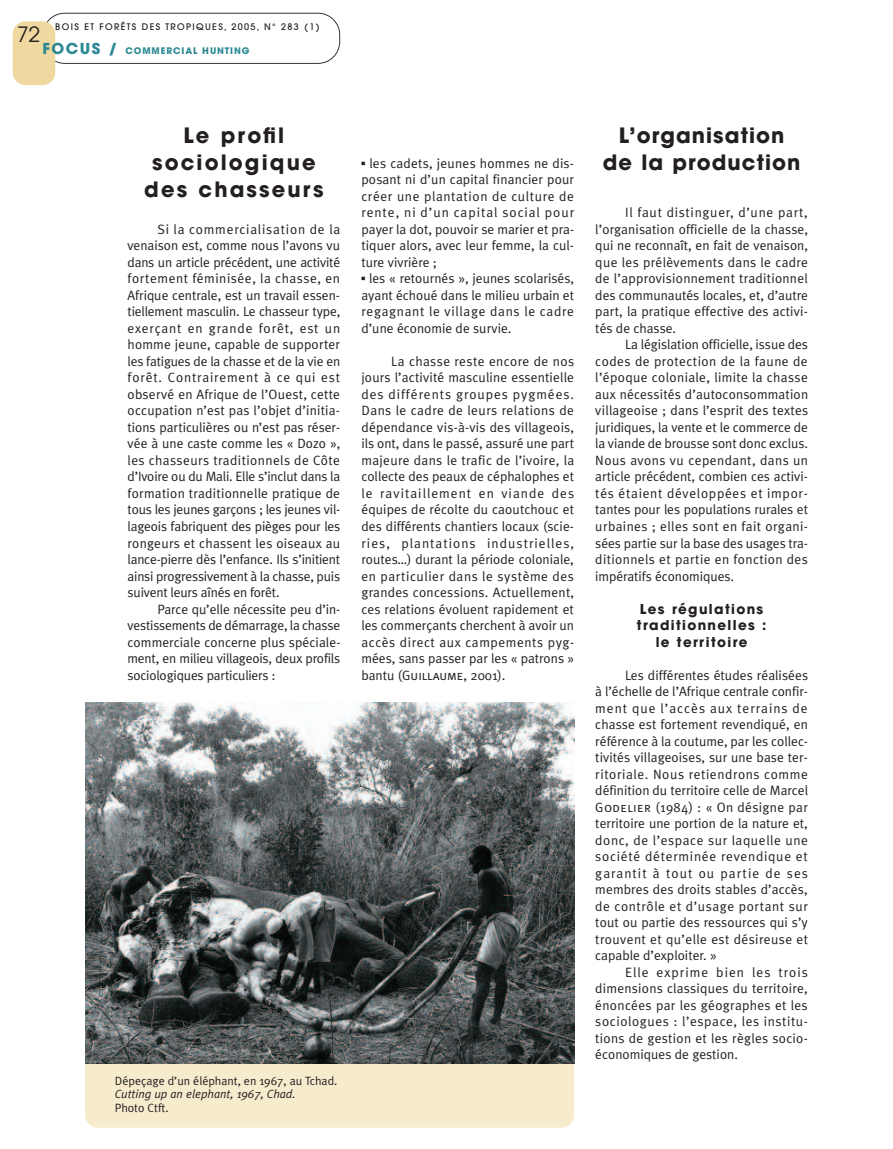
<style>
.page{position:relative;width:893px;height:1149px;background:#fff}
.page>*{position:absolute;margin:0;border:0;box-sizing:border-box;transform-origin:0 0}
.t1{font:700 21px/27px "Avant Garde";letter-spacing:.1em;color:#231f20;text-align:center}
.t2{font:700 21px/27px "Avant Garde";letter-spacing:.05em;color:#231f20;text-align:center}
.t3{font:21px "Avant Garde";color:#231f20}
.t4{font:13.5px/16.5px "Meta Plus Normal";color:#231f20;text-align:justify}
.t5{font:700 13.5px/16.5px "Avant Garde";letter-spacing:.1em;color:#231f20;text-align:center}
.t6{font:12px "Meta Plus Normal";color:#231f20}
.t7{font:italic 12px "Meta Plus Normal";color:#231f20}
.t8{font:500 9px "Avant Garde";letter-spacing:.15em;color:#231f20}
.t9{font:700 9px "Avant Garde";letter-spacing:.1em;color:#2c8993}
.s1{font-size:15px}
.s2{font-family:"Universal Newswith Comm Pi"}
.s3{font-family:"Meta Plus Normal Caps"}
</style>
<div class="page">
<svg style="left:46px;top:13px;width:294px;height:51px"></svg>
<div style="left:13px;top:21px;width:42px;height:64px;background:#f0d9a0;border-radius:13px"></div>
<div style="left:85px;top:715px;width:489px;height:412px;background:#f6ebcd;border-radius:13px"></div>
<img style="left:85px;top:702px;width:489px;height:361px">
<h1 class="t3" style="left:17px;top:26px;width:25px">72</h1>
<p class="t8" style="left:55px;top:23px;width:266px">BOIS ET FORÊTS DES TROPIQUES, 2005, N° 283 (1)</p>
<p class="t9" style="left:43px;top:47px;width:208px"><span class="s1">FOCUS /</span> COMMERCIAL HUNTING</p>
<h1 class="t1" style="left:144px;top:125px;width:181px">Le profil sociologique des chasseurs</h1>
<p class="t4" style="left:128px;top:221px;width:214px;text-indent:30px">Si la commercialisation de la venaison est, comme nous l’avons vu dans un article précédent, une activité fortement féminisée, la chasse, en Afrique centrale, est un travail essen&shy;tiellement masculin. Le chasseur type, exerçant en grande forêt, est un homme jeune, capable de supporter les fatigues de la chasse et de la vie en forêt. Contrairement à ce qui est observé en Afrique de l’Ouest, cette occupation n’est pas l’objet d’initia&shy;tions particulières ou n’est pas réser&shy;vée à une caste comme les « Dozo », les chasseurs traditionnels de Côte d’Ivoire ou du Mali. Elle s’inclut dans la formation traditionnelle pratique de tous les jeunes garçons ; les jeunes vil&shy;lageois fabriquent des pièges pour les rongeurs et chassent les oiseaux au lance-pierre dès l’enfance. Ils s’initient ainsi progressivement à la chasse, puis suivent leurs aînés en forêt.</p>
<p class="t4" style="left:128px;top:600px;width:214px;text-indent:30px">Parce qu’elle nécessite peu d’in&shy;vestissements de démarrage, la chasse commerciale concerne plus spéciale&shy;ment, en milieu villageois, deux profils sociologiques particuliers :</p>
<p class="t6" style="left:115px;top:1073px;width:224px">Dépeçage d’un éléphant, en 1967, au Tchad.</p>
<p class="t7" style="left:115px;top:1086px;width:182px">Cutting up an elephant, 1967, Chad.</p>
<p class="t6" style="left:115px;top:1100px;width:55px">Photo Ctft.</p>
<p class="t4" style="left:361px;top:155px;width:214px"><span class="s2">▪</span> les cadets, jeunes hommes ne dis&shy;posant ni d’un capital financier pour créer une plantation de culture de rente, ni d’un capital social pour payer la dot, pouvoir se marier et pra&shy;tiquer alors, avec leur femme, la cul&shy;ture vivrière ;</p>
<p class="t4" style="left:361px;top:270px;width:214px"><span class="s2">▪</span> les « retournés », jeunes scolarisés, ayant échoué dans le milieu urbain et regagnant le village dans le cadre d’une économie de survie.</p>
<p class="t4" style="left:361px;top:353px;width:214px;text-indent:30px">La chasse reste encore de nos jours l’activité masculine essentielle des différents groupes pygmées.<br>Dans le cadre de leurs relations de dépendance vis-à-vis des villageois, ils ont, dans le passé, assuré une part majeure dans le trafic de l’ivoire, la collecte des peaux de céphalophes et le ravitaillement en viande des équipes de récolte du caoutchouc et des différents chantiers locaux (scie&shy;ries, plantations industrielles, routes…) durant la période coloniale, en particulier dans le système des grandes concessions. Actuellement, ces relations évoluent rapidement et les commerçants cherchent à avoir un accès direct aux campements pyg&shy;mées, sans passer par les « patrons » bantu (<span class="s3">Guillaume</span>, 2001).</p>
<h1 class="t2" style="left:603px;top:125px;width:199px">L’organisation de la production</h1>
<p class="t4" style="left:595px;top:204px;width:214px;text-indent:30px">Il faut distinguer, d’une part, l’organisation officielle de la chasse, qui ne reconnaît, en fait de venaison, que les prélèvements dans le cadre de l’approvisionnement traditionnel des communautés locales, et, d’autre part, la pratique effective des activi&shy;tés de chasse.</p>
<p class="t4" style="left:595px;top:336px;width:214px;text-indent:30px">La législation officielle, issue des codes de protection de la faune de l’époque coloniale, limite la chasse aux nécessités d’autoconsommation villageoise ; dans l’esprit des textes juridiques, la vente et le commerce de la viande de brousse sont donc exclus.<br>Nous avons vu cependant, dans un article précédent, combien ces activi&shy;tés étaient développées et impor&shy;tantes pour les populations rurales et urbaines ; elles sont en fait organi&shy;sées partie sur la base des usages tra&shy;ditionnels et partie en fonction des impératifs économiques.</p>
<p class="t5" style="left:637px;top:602px;width:131px">Les régulations traditionnelles : le territoire</p>
<p class="t4" style="left:595px;top:666px;width:214px;text-indent:30px">Les différentes études réalisées à l’échelle de l’Afrique centrale confir&shy;ment que l’accès aux terrains de chasse est fortement revendiqué, en référence à la coutume, par les collec&shy;tivités villageoises, sur une base ter&shy;ritoriale. Nous retiendrons comme définition du territoire celle de Marcel <span class="s3">Godelier</span> (1984) : « On désigne par territoire une portion de la nature et, donc, de l’espace sur laquelle une société déterminée revendique et garantit à tout ou partie de ses membres des droits stables d’accès, de contrôle et d’usage portant sur tout ou partie des ressources qui s’y trouvent et qu’elle est désireuse et capable d’exploiter. »</p>
<p class="t4" style="left:595px;top:963px;width:214px;text-indent:30px">Elle exprime bien les trois dimensions classiques du territoire, énoncées par les géographes et les sociologues : l’espace, les institu&shy;tions de gestion et les règles socio&shy;économiques de gestion.</p>
</div>
